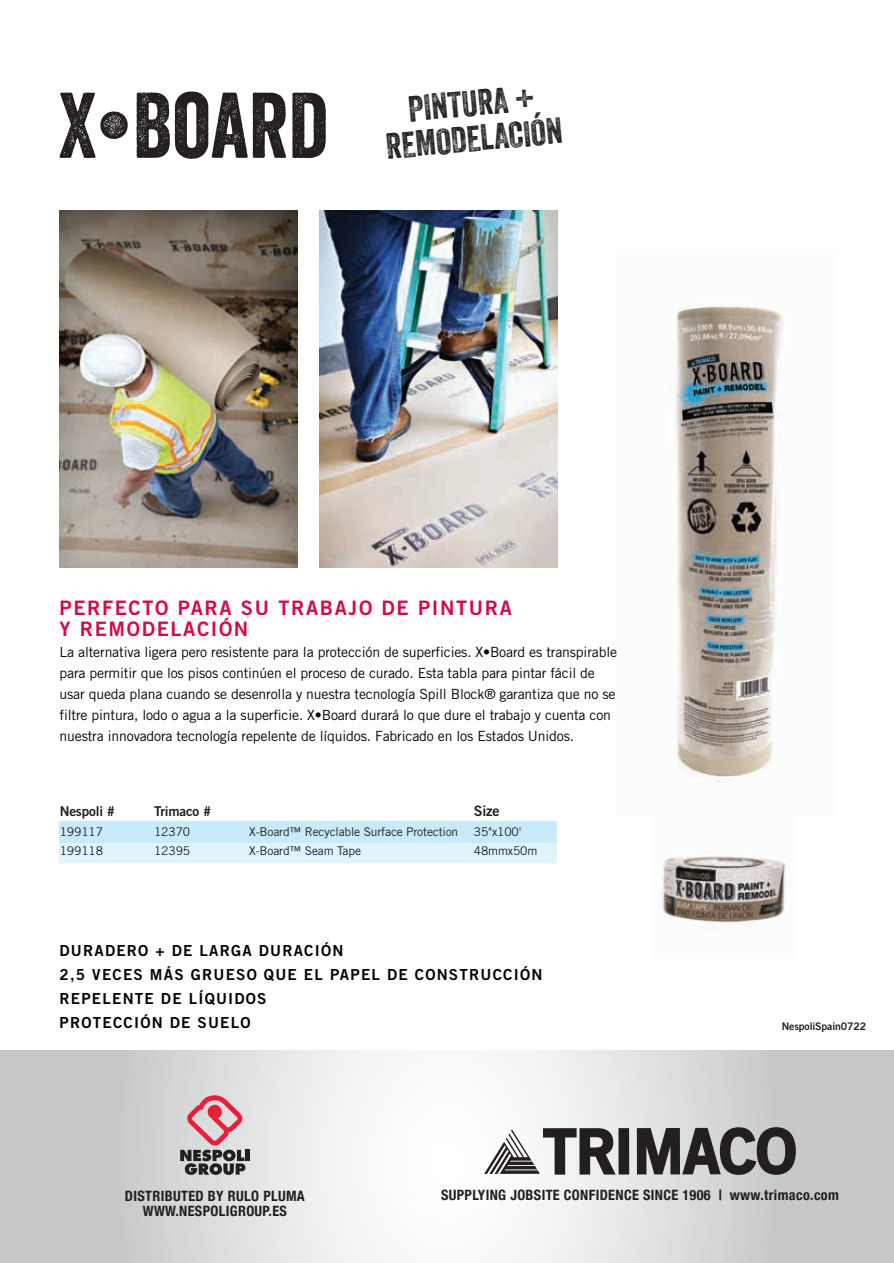
<style>
.page{position:relative;width:894px;height:1263px;background:#fff}
.page>*{position:absolute;margin:0;border:0;box-sizing:border-box;transform-origin:0 0}
.t1{font:90px "Veneer";color:#231f20}
.t2{font:35.4px/35.2px "Veneer Two";color:#231f20;text-align:center}
.t3{font:19.95px/21px "Trade Gothic Bold Two";letter-spacing:.08em;color:#d20d44}
.t4{font:15.15px/24px "Trade Gothic Bold Two";letter-spacing:.08em;color:#080302}
.t5{font:14.4px "Trade Gothic Bold Two";color:#231f20}
.t6{font:700 condensed 14.25px "Helvetica Neue";letter-spacing:.025em;color:#231f20}
.t7{font:14.1px/21px "Trade Gothic";letter-spacing:-.01em;color:#080302}
.t8{font:13.5px "Trade Gothic Bold Two";letter-spacing:-.01em;color:#231f20}
.t9{font:12px "Trade Gothic";letter-spacing:-.01em;color:#231f20}
.t10{font:10.5px "Trade Gothic Bold Two";letter-spacing:-.01em;color:#231f20}
</style>
<div class="page">
<img style="left:675px;top:306px;width:109px;height:485px">
<img style="left:660px;top:856px;width:130px;height:70px">
<img style="left:59px;top:210px;width:238px;height:357px">
<img style="left:319px;top:210px;width:238px;height:357px">
<div style="left:59px;top:821px;width:497px;height:42px;background:#e1f4fc"></div>
<div style="left:60px;top:821px;width:496px;height:21px;background:#c8ebfa"></div>
<svg style="left:0;top:1050px;width:893px;height:213px"></svg>
<div style="left:618px;top:1128px;width:11px;height:46px;background:#231f20"></div>
<svg style="left:636px;top:1127px;width:159px;height:47px;background:#6a6869"></svg>
<svg style="left:484px;top:1128px;width:131px;height:46px"></svg>
<hr style="left:245px;top:1149px;width:4px;height:12px;background:#221e1f">
<svg style="left:180px;top:1095px;width:65px;height:79px;background:#bb979d"></svg>
<h1 class="t1" style="left:60px;top:70px;width:270px">X•BOARD</h1>
<h2 class="t2" style="left:381px;top:93px;width:178px;rotate:-5deg">PINTURA +<br>REMODELACIÓN</h2>
<h3 class="t3" style="left:60px;top:597px;width:453px">PERFECTO PARA SU TRABAJO DE PINTURA<br>Y REMODELACIÓN</h3>
<p class="t7" style="left:60px;top:641px;width:559px">La alternativa ligera pero resistente para la protección de superficies. X•Board es transpirable para permitir que los pisos continúen el proceso de curado. Esta tabla para pintar fácil de usar queda plana cuando se desenrolla y nuestra tecnología Spill Block® garantiza que no se filtre pintura, lodo o agua a la superficie. X•Board durará lo que dure el trabajo y cuenta con nuestra innovadora tecnología repelente de líquidos. Fabricado en los Estados Unidos.</p>
<p class="t8" style="left:60px;top:803px;width:57px">Nespoli #</p>
<p class="t8" style="left:154px;top:803px;width:59px">Trimaco #</p>
<p class="t5" style="left:473px;top:802px;width:27px">Size</p>
<p class="t9" style="left:60px;top:824px;width:45px">199117</p>
<p class="t9" style="left:154px;top:824px;width:38px">12370</p>
<p class="t9" style="left:249px;top:824px;width:210px">X-Board™ Recyclable Surface Protection</p>
<p class="t9" style="left:473px;top:824px;width:49px">35"x100'</p>
<p class="t9" style="left:60px;top:844px;width:45px">199118</p>
<p class="t9" style="left:154px;top:844px;width:38px">12395</p>
<p class="t9" style="left:249px;top:844px;width:113px">X-Board™ Seam Tape</p>
<p class="t9" style="left:473px;top:844px;width:65px">48mmx50m</p>
<p class="t4" style="left:60px;top:938px;width:484px">DURADERO + DE LARGA DURACIÓN<br>2,5 VECES MÁS GRUESO QUE EL PAPEL DE CONSTRUCCIÓN<br>REPELENTE DE LÍQUIDOS<br>PROTECCIÓN DE SUELO</p>
<p class="t10" style="left:781px;top:1019px;width:86px">NespoliSpain0722</p>
<p class="t6" style="left:125px;top:1183px;width:181px">DISTRIBUTED BY RULO PLUMA</p>
<p class="t6" style="left:441px;top:1183px;width:399px">SUPPLYING JOBSITE CONFIDENCE SINCE 1906 | www.trimaco.com</p>
<p class="t6" style="left:143px;top:1198px;width:145px">WWW.NESPOLIGROUP.ES</p>
</div>
